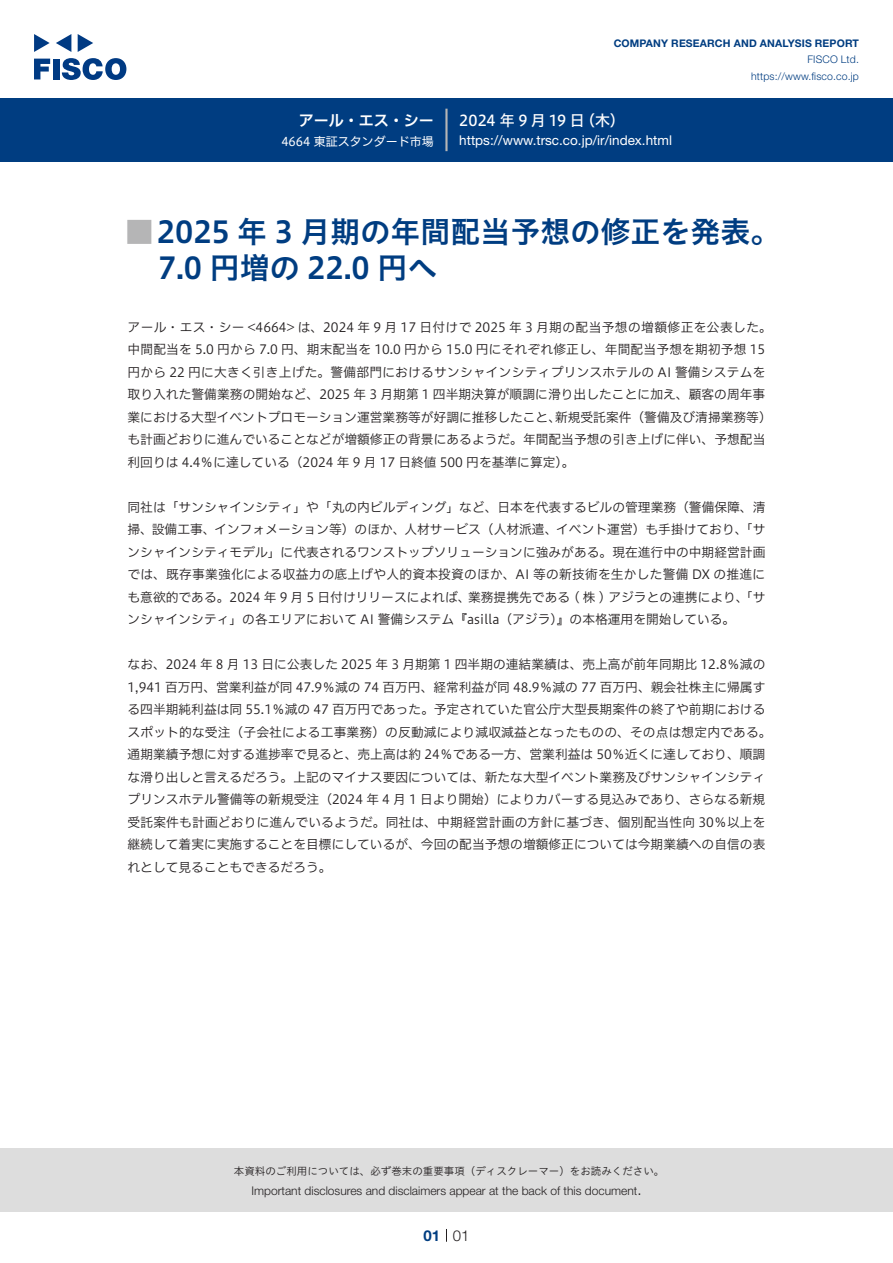
<style>
.page{position:relative;width:893px;height:1263px;background:#fff}
.page>*{position:absolute;margin:0;border:0;box-sizing:border-box;transform-origin:0 0}
.t1{font:30px "Hiragino UD Sans Std N W6";color:#003d81}
.t2{font:24px "Hiragino UD Sans Std N W6";color:#b5b5b6}
.t3{font:15px "Hiragino UD Sans F Std N W5";color:#fff}
.t4{font:15px "Hiragino UD Sans F Std N W6";color:#fff}
.t5{font:300 15px "Helvetica Neue LT Std";color:#231f20}
.t6{font:700 15px "Helvetica Neue LT Std";color:#003d81}
.t7{font:13.5px "Helvetica Neue LT Std";color:#fff}
.本文{font:12.75px/22.5px "Hiragino UD Sans F Std N W3";color:#231f20}
.本文-2{font:12.75px "Hiragino UD Sans F Std N W3";letter-spacing:.03em;color:#231f20}
.t8{font:300 12px "Helvetica Neue LT Std";color:#231f20}
.t9{font:12px "Hiragino UD Sans F Std N W4";color:#fff}
.t10{font:10.5px "Hiragino UD Sans Std W3";color:#231f20}
.t11{font:700 10.5px "Helvetica Neue LT Std";letter-spacing:.015em;color:#003d81}
.t12{font:300 10.5px/16.5px "Helvetica Neue LT Std";letter-spacing:.015em;color:#003d81;text-align:right}
</style>
<div class="page">
<div style="left:0;top:1148px;width:893px;height:64px;background:#ddd"></div>
<svg style="left:34px;top:59px;width:16px;height:20px"></svg>
<div style="left:53px;top:59px;width:6px;height:20px;background:#003a83"></div>
<svg style="left:62px;top:58px;width:64px;height:22px"></svg>
<svg style="left:34px;top:34px;width:16px;height:18px"></svg>
<svg style="left:78px;top:34px;width:15px;height:18px"></svg>
<svg style="left:56px;top:34px;width:15px;height:18px"></svg>
<div style="left:0;top:98px;width:893px;height:64px;background:#003d81"></div>
<hr style="left:445px;top:109px;width:3px;height:42px;background:#b5b5b6">
<svg style="left:446px;top:1229px;width:1px;height:13px"></svg>
<p class="t4" style="left:299px;top:109px;width:137px">アール・エス・シー</p>
<p class="t9" style="left:281px;top:132px;width:154px">4664 東証スタンダード市場</p>
<p class="t11" style="left:614px;top:37px;width:247px">COMPANY RESEARCH AND ANALYSIS REPORT</p>
<p class="t12" style="left:751px;top:51px;width:109px">FISCO Ltd. https://www.fisco.co j p.</p>
<p class="t3" style="left:580px;top:109px;width:46px">（木(</p>
<p class="t3" style="left:459px;top:109px;width:127px">2024 年 9 月 19 日</p>
<p class="t7" style="left:459px;top:132px;width:214px">https://www.trsc.co j p. /i r/ index.html</p>
<p class="t1" style="left:157px;top:209px;width:625px">2025 年 3 月期の年間配当予想の修正を発表。</p>
<p class="t2" style="left:128px;top:213px;width:25px">█</p>
<p class="t1" style="left:158px;top:245px;width:281px">7.0 円増の 22.0 円へ</p>
<p class="本文-2" style="left:128px;top:317px;width:646px">アール・エス・シー &lt;4664&gt; は、2024 年 9 月 17 日付けで 2025 年 3 月期の配当予想の増額修正を公表した。</p>
<p class="本文" style="left:128px;top:337px;width:639px">中間配当を 5.0 円から 7.0 円、期末配当を 10.0 円から 15.0 円にそれぞれ修正し、年間配当予想を期初予想 15</p>
<p class="本文" style="left:128px;top:360px;width:639px">円から 22 円に大きく引き上げた。警備部門におけるサンシャインシティプリンスホテルの AI 警備システムを</p>
<p class="本文" style="left:128px;top:382px;width:639px">取り入れた警備業務の開始など、2025 年 3 月期第 1 四半期決算が順調に滑り出したことに加え、顧客の周年事</p>
<p class="本文" style="left:555px;top:405px;width:218px">新規受託案件（警備及び清掃業務等(</p>
<p class="本文" style="left:128px;top:405px;width:639px">業における大型イベントプロモーション運営業務等が好調に推移したこと、<br>も計画どおりに進んでいることなどが増額修正の背景にあるようだ。年間配当予想の引き上げに伴い、予想配当利回りは 4.4％に達している（2024 年 9 月 17 日終値 500 円を基準に算定。(</p>
<p class="本文" style="left:128px;top:495px;width:639px;text-align:right">同社は「サンシャインシティ」や「丸の内ビルディング」など、日本を代表するビルの管理業務（警備保障、清掃、設備工事、インフォメーション等）のほか、人材サービス（人材派遣、イベント運営）も手掛けており、「サンシャインシティモデル」に代表されるワンストップソリューションに強みがある。現在進行中の中期経営計画では、既存事業強化による収益力の底上げや人的資本投資のほか、AI 等の新技術を生かした警備 DX の推進に業務提携先である ( 株 ) アジラとの連携により、「サ</p>
<p class="本文" style="left:128px;top:585px;width:609px">も意欲的である。2024 年 9 月 5 日付けリリースによれば、<br>ンシャインシティ」の各エリアにおいて AI 警備システム『asilla（アジラ）』の本格運用を開始している。</p>
<p class="本文" style="left:128px;top:652px;width:645px">なお、2024 年 8 月 13 日に公表した 2025 年 3 月期第 1 四半期の連結業績は、売上高が前年同期比 12.8％減の1,941 百万円、営業利益が同 47.9％減の 74 百万円、経常利益が同 48.9％減の 77 百万円、親会社株主に帰属する四半期純利益は同 55.1％減の 47 百万円であった。予定されていた官公庁大型長期案件の終了や前期におけるスポット的な受注（子会社による工事業務）の反動減により減収減益となったものの、その点は想定内である。通期業績予想に対する進捗率で見ると、売上高は約 24％である一方、営業利益は 50％近くに達しており、順調な滑り出しと言えるだろう。上記のマイナス要因については、新たな大型イベント業務及びサンシャインシティプリンスホテル警備等の新規受注（2024 年 4 月 1 日より開始）によりカバーする見込みであり、さらなる新規受託案件も計画どおりに進んでいるようだ。同社は、中期経営計画の方針に基づき、個別配当性向 30％以上を継続して着実に実施することを目標にしているが、今回の配当予想の増額修正については今期業績への自信の表れとして見ることもできるだろう。</p>
<p class="t10" style="left:234px;top:1163px;width:432px">本資料のご利用については、必ず巻末の重要事項（ディスクレーマー）をお読みください。</p>
<p class="t5" style="left:637px;top:1180px;width:6px">.</p>
<p class="t8" style="left:251px;top:1183px;width:387px">Important disclosures and disclaimers appear at the back of this document</p>
<p class="t6" style="left:423px;top:1226px;width:18px">01</p>
<p class="t5" style="left:453px;top:1226px;width:18px">01</p>
</div>
